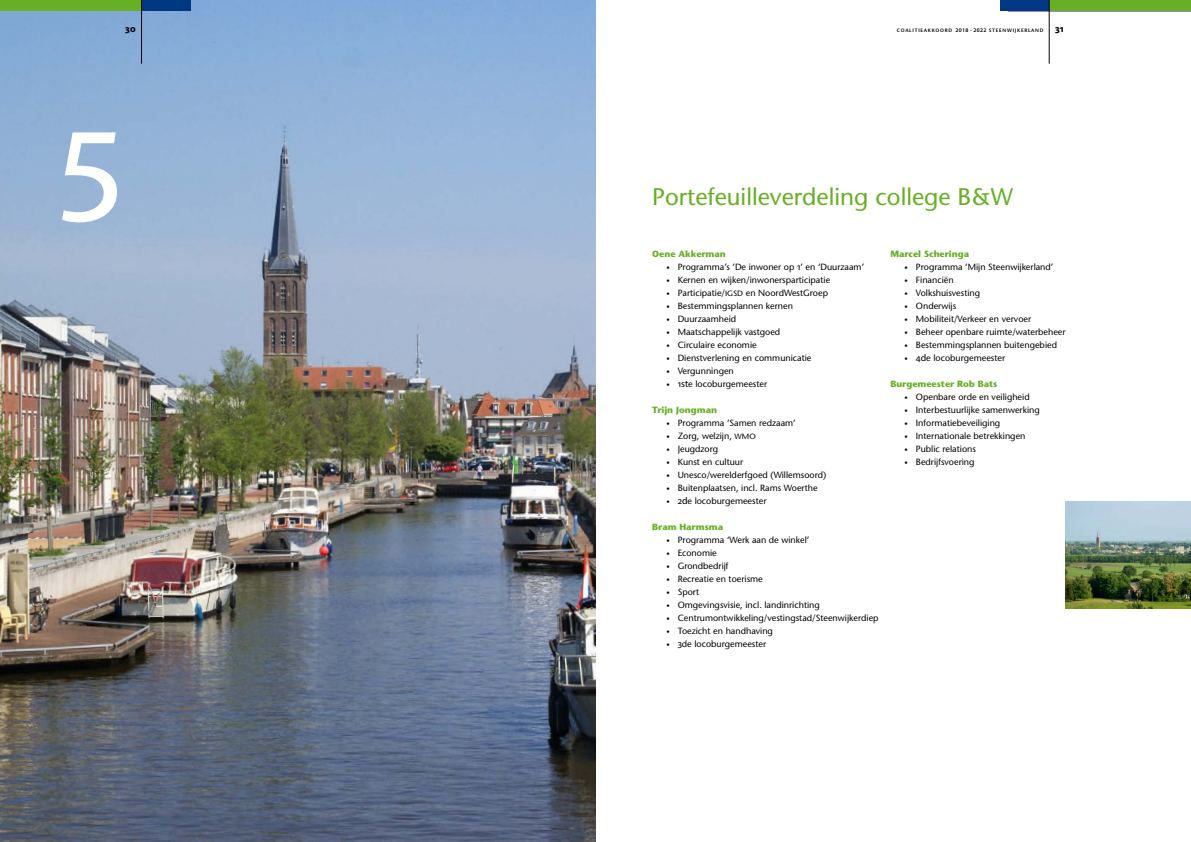
<style>
.page{position:relative;width:1191px;height:842px;background:#fff}
.page>*{position:absolute;margin:0;border:0;box-sizing:border-box;transform-origin:0 0}
.t1{font:150px "Myriad Pro";color:#fff}
.t2{font:24px "Stone Sans";color:#67af24}
.t3{font:700 10px "Myriad Pro";color:#000}
.t4{font:9px "Stone Sans";color:#000}
.t5{font:700 9px "Stone Sans";color:#67af24}
.t6{font:600 4.9px "Stone Sans";letter-spacing:.145em;color:#000}
.s1{font-family:"Myriad Pro";font-size:5.5px}
.s2{font-family:"Myriad Pro";font-weight:700;font-size:10px}
.s3{font-size:6.8px}
.s4{font-family:"Myriad Pro";font-size:9.8px}
.s5{font-size:7.7px}
</style>
<div class="page">
<img style="left:0;top:0;width:595px;height:842px">
<div style="left:0;top:0;width:144px;height:11px;background:#67af24"></div>
<div style="left:1049px;top:0;width:142px;height:11px;background:#67af24"></div>
<img style="left:1065px;top:502px;width:126px;height:106px">
<div style="left:142px;top:0;width:48px;height:11px;background:#003882"></div>
<div style="left:1000px;top:0;width:49px;height:11px;background:#003882"></div>
<hr style="left:141px;top:0;width:1px;height:64px;background:#000">
<hr style="left:1049px;top:0;width:1px;height:64px;background:#000">
<p class="t3" style="left:125px;top:22px;width:12px">30</p>
<p class="t6" style="left:896px;top:27px;width:169px">COALITIEAKKOORD <span class="s1">2018 - 2022</span> STEENWIJKERLAND <span class="s2">31</span></p>
<h1 class="t1" style="left:57px;top:62px;width:68px">5</h1>
<h2 class="t2" style="left:652px;top:182px;width:362px">Portefeuilleverdeling college B&amp;W</h2>
<p class="t5" style="left:652px;top:248px;width:75px">Oene Akkerman</p>
<p class="t4" style="left:666px;top:261px;width:199px"><span class="s3">•</span> Programma’s ‘De inwoner op <span class="s4">1</span>’ en ‘Duurzaam’</p>
<p class="t4" style="left:666px;top:274px;width:165px"><span class="s3">•</span> Kernen en wijken/inwonersparticipatie</p>
<p class="t4" style="left:666px;top:287px;width:163px"><span class="s3">•</span> Participatie/<span class="s5">IGSD</span> en NoordWestGroep</p>
<p class="t4" style="left:666px;top:300px;width:128px"><span class="s3">•</span> Bestemmingsplannen kernen</p>
<p class="t4" style="left:666px;top:313px;width:71px"><span class="s3">•</span> Duurzaamheid</p>
<p class="t4" style="left:666px;top:326px;width:115px"><span class="s3">•</span> Maatschappelijk vastgoed</p>
<p class="t4" style="left:666px;top:339px;width:92px"><span class="s3">•</span> Circulaire economie</p>
<p class="t4" style="left:666px;top:352px;width:147px"><span class="s3">•</span> Dienstverlening en communicatie</p>
<p class="t4" style="left:666px;top:365px;width:69px"><span class="s3">•</span> Vergunningen</p>
<p class="t4" style="left:666px;top:378px;width:102px"><span class="s3">•</span> <span class="s4">1st</span>e locoburgemeester</p>
<p class="t5" style="left:652px;top:404px;width:66px">Trijn Jongman</p>
<p class="t4" style="left:666px;top:417px;width:131px"><span class="s3">•</span> Programma ‘Samen redzaam’</p>
<p class="t4" style="left:666px;top:430px;width:91px"><span class="s3">•</span> Zorg, welzijn, <span class="s5">WMO</span></p>
<p class="t4" style="left:666px;top:443px;width:53px"><span class="s3">•</span> Jeugdzorg</p>
<p class="t4" style="left:666px;top:456px;width:78px"><span class="s3">•</span> Kunst en cultuur</p>
<p class="t4" style="left:666px;top:469px;width:161px"><span class="s3">•</span> Unesco/werelderfgoed (Willemsoord)</p>
<p class="t4" style="left:666px;top:482px;width:153px"><span class="s3">•</span> Buitenplaatsen, incl. Rams Woerthe</p>
<p class="t4" style="left:666px;top:495px;width:102px"><span class="s3">•</span> <span class="s4">2d</span>e locoburgemeester</p>
<p class="t5" style="left:652px;top:521px;width:72px">Bram Harmsma</p>
<p class="t4" style="left:666px;top:534px;width:144px"><span class="s3">•</span> Programma ‘Werk aan de winkel’</p>
<p class="t4" style="left:666px;top:547px;width:52px"><span class="s3">•</span> Economie</p>
<p class="t4" style="left:666px;top:560px;width:64px"><span class="s3">•</span> Grondbedrijf</p>
<p class="t4" style="left:666px;top:573px;width:98px"><span class="s3">•</span> Recreatie en toerisme</p>
<p class="t4" style="left:666px;top:586px;width:34px"><span class="s3">•</span> Sport</p>
<p class="t4" style="left:666px;top:599px;width:155px"><span class="s3">•</span> Omgevingsvisie, incl. landinrichting</p>
<p class="t4" style="left:666px;top:612px;width:214px"><span class="s3">•</span> Centrumontwikkeling/vestingstad/Steenwijkerdiep</p>
<p class="t4" style="left:666px;top:625px;width:108px"><span class="s3">•</span> Toezicht en handhaving</p>
<p class="t4" style="left:666px;top:638px;width:101px"><span class="s3">•</span> <span class="s4">3</span>de locoburgemeester</p>
<p class="t5" style="left:890px;top:248px;width:80px">Marcel Scheringa</p>
<p class="t4" style="left:904px;top:261px;width:150px"><span class="s3">•</span> Programma ‘Mijn Steenwijkerland’</p>
<p class="t4" style="left:904px;top:274px;width:51px"><span class="s3">•</span> Financiën</p>
<p class="t4" style="left:904px;top:287px;width:77px"><span class="s3">•</span> Volkshuisvesting</p>
<p class="t4" style="left:904px;top:300px;width:53px"><span class="s3">•</span> Onderwijs</p>
<p class="t4" style="left:904px;top:313px;width:128px"><span class="s3">•</span> Mobiliteit/Verkeer en vervoer</p>
<p class="t4" style="left:904px;top:326px;width:163px"><span class="s3">•</span> Beheer openbare ruimte/waterbeheer</p>
<p class="t4" style="left:904px;top:339px;width:154px"><span class="s3">•</span> Bestemmingsplannen buitengebied</p>
<p class="t4" style="left:904px;top:352px;width:102px"><span class="s3">•</span> <span class="s4">4d</span>e locoburgemeester</p>
<p class="t5" style="left:890px;top:378px;width:109px">Burgemeester Rob Bats</p>
<p class="t4" style="left:904px;top:391px;width:127px"><span class="s3">•</span> Openbare orde en veiligheid</p>
<p class="t4" style="left:904px;top:404px;width:137px"><span class="s3">•</span> Interbestuurlijke samenwerking</p>
<p class="t4" style="left:904px;top:417px;width:97px"><span class="s3">•</span> Informatiebeveiliging</p>
<p class="t4" style="left:904px;top:430px;width:122px"><span class="s3">•</span> Internationale betrekkingen</p>
<p class="t4" style="left:904px;top:443px;width:73px"><span class="s3">•</span> Public relations</p>
<p class="t4" style="left:904px;top:456px;width:71px"><span class="s3">•</span> Bedrijfsvoering</p>
</div>
